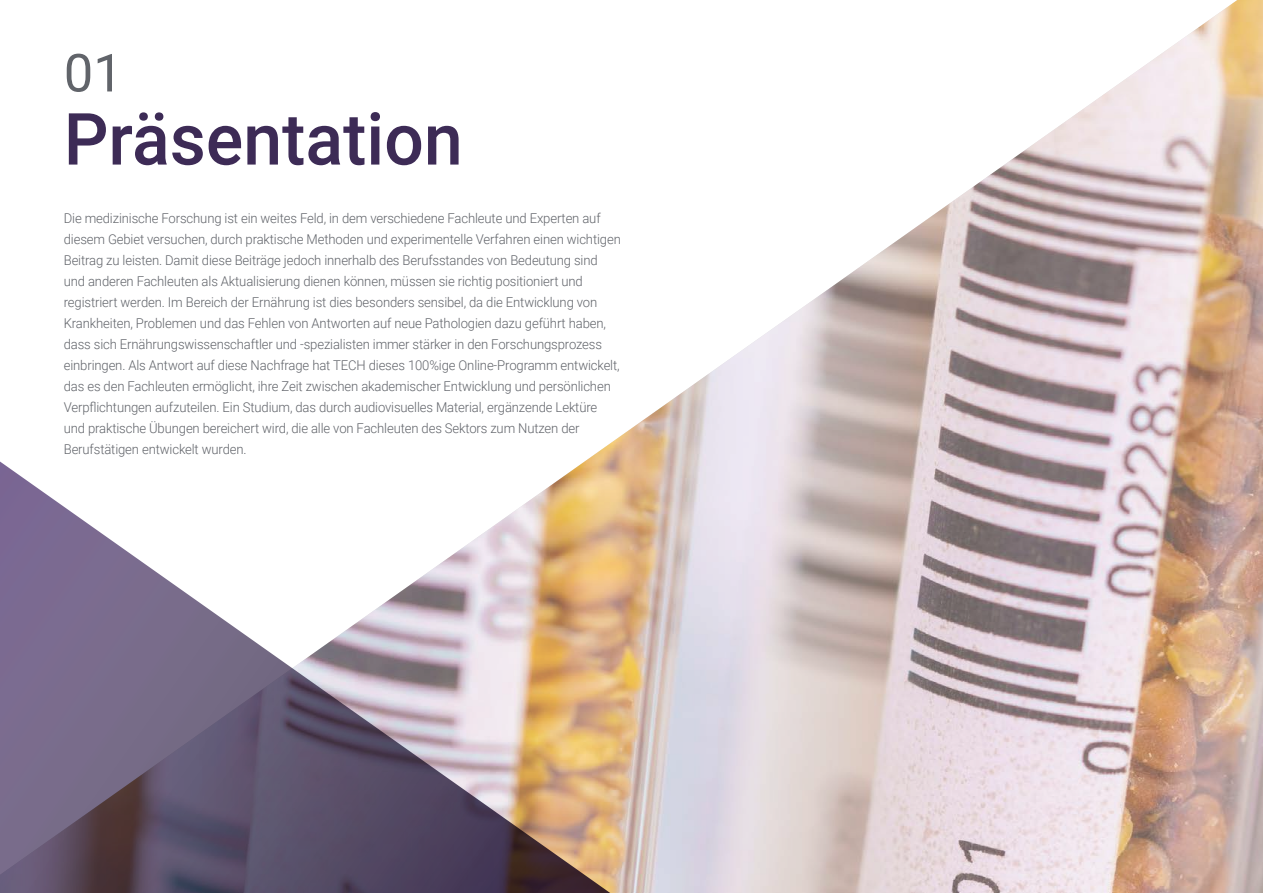
<style>
.page{position:relative;width:1263px;height:893px;background:#fff}
.page>*{position:absolute;margin:0;border:0;box-sizing:border-box;transform-origin:0 0}
.t1{font:500 72px "Roboto";color:#3d2b56}
.t2{font:52.5px "Roboto";color:#61646a}
.t3{font:300 13.5px/21px "Roboto";letter-spacing:-.01em;color:#61646a}
</style>
<div class="page">
<img style="left:606px;top:0;width:657px;height:893px">
<svg style="left:0;top:446px;width:640px;height:447px"></svg>
<h2 class="t2" style="left:64px;top:36px;width:61px">01</h2>
<h1 class="t1" style="left:64px;top:89px;width:400px">Präsentation</h1>
<p class="t3" style="left:64px;top:207px;width:559px">Die medizinische Forschung ist ein weites Feld, in dem verschiedene Fachleute und Experten auf diesem Gebiet versuchen, durch praktische Methoden und experimentelle Verfahren einen wichtigen Beitrag zu leisten. Damit diese Beiträge jedoch innerhalb des Berufsstandes von Bedeutung sind und anderen Fachleuten als Aktualisierung dienen können, müssen sie richtig positioniert und registriert werden. Im Bereich der Ernährung ist dies besonders sensibel, da die Entwicklung von Krankheiten, Problemen und das Fehlen von Antworten auf neue Pathologien dazu geführt haben, dass sich Ernährungswissenschaftler und -spezialisten immer stärker in den Forschungsprozess einbringen. Als Antwort auf diese Nachfrage hat TECH dieses 100%ige Online-Programm entwickelt, das es den Fachleuten ermöglicht, ihre Zeit zwischen akademischer Entwicklung und persönlichen Verpflichtungen aufzuteilen. Ein Studium, das durch audiovisuelles Material, ergänzende Lektüre und praktische Übungen bereichert wird, die alle von Fachleuten des Sektors zum Nutzen der Berufstätigen entwickelt wurden.</p>
</div>
